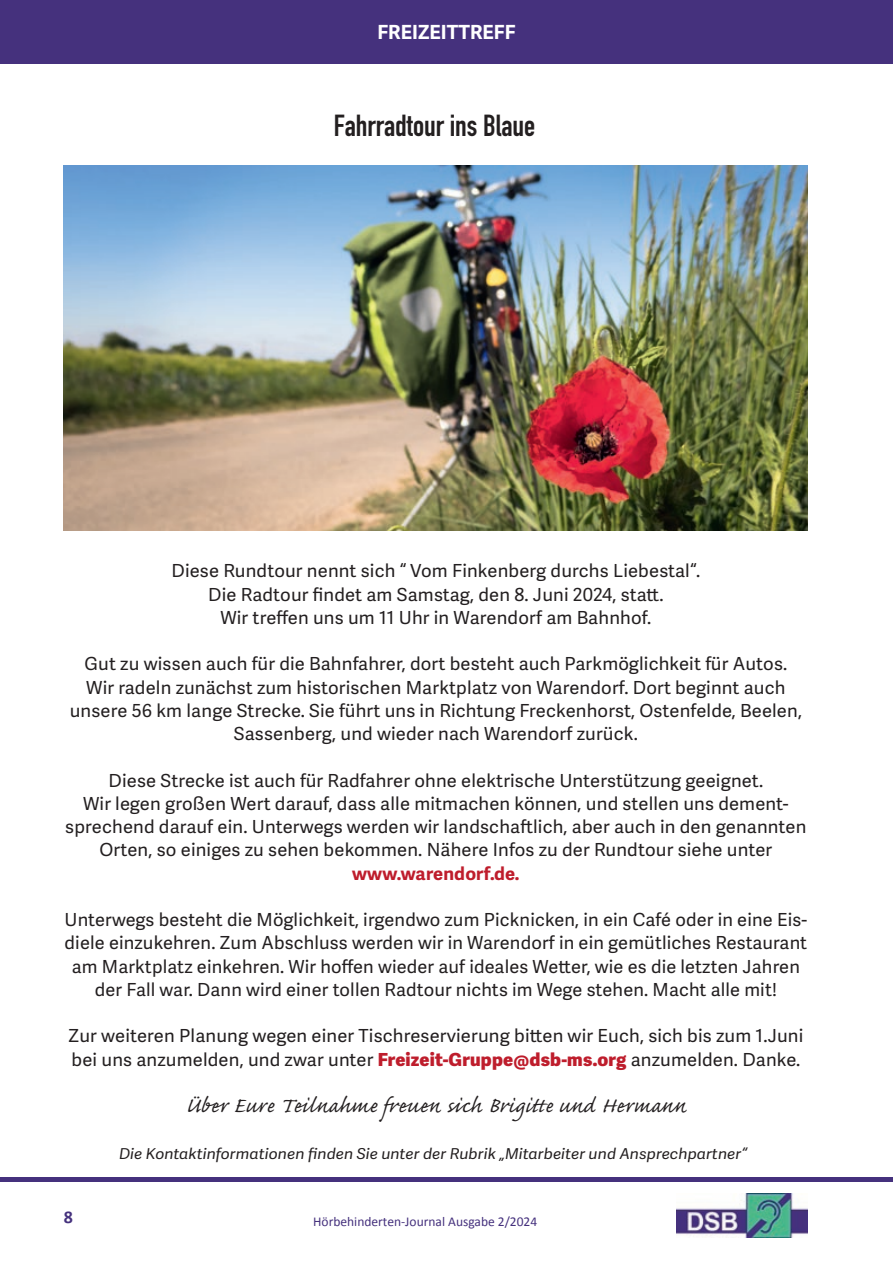
<style>
.page{position:relative;width:893px;height:1263px;background:#fff}
.page>*{position:absolute;margin:0;border:0;box-sizing:border-box;transform-origin:0 0}
.t1{font:700 30px "DIN Condensed";color:#231f20}
.t2{font:27px "Caflisch Script Pro";letter-spacing:.01em;color:#231f20}
.t3{font:700 19.5px "Adelle Sans";color:#fff}
.t4{font:18px/23.2px "Adelle Sans";letter-spacing:.01em;color:#231f20;text-align:center}
.t5{font:700 18px "Adelle Sans";letter-spacing:.01em;color:#be1d2c}
.t6{font:700 18px "Calibri";color:#45317d}
.t7{font:italic 15px "Adelle Sans";letter-spacing:.005em;color:#231f20;scale:1.05 1}
.t8{font:13.5px "Calibri";color:#45317d}
.s1{font-weight:800;color:#be1d2c}
</style>
<div class="page">
<img style="left:676px;top:1193px;width:132px;height:44px">
<div style="left:0;top:1177px;width:893px;height:5px;background:#45317d"></div>
<div style="left:0;top:0;width:893px;height:64px;background:#45317d"></div>
<img style="left:64px;top:165px;width:744px;height:366px">
<p class="t3" style="left:381px;top:18px;width:132px">ÜBERSCHRIFT</p>
<p class="t3" style="left:377px;top:18px;width:140px">FREIZEITT EFF</p>
<p class="t1" style="left:334px;top:105px;width:203px">Fahrradtour ins Blaue</p>
<p class="t4" style="left:171px;top:559px;width:530px">Diese Rundtour nennt sich “ Vom Finkenberg durchs Liebestal“.</p>
<p class="t4" style="left:208px;top:582px;width:457px">Die Radtour findet am Samstag, den 8. Juni 2024, statt.</p>
<p class="t4" style="left:220px;top:605px;width:432px">Wir treffen uns um 11 Uhr in Warendorf am Bahnhof.</p>
<p class="t4" style="left:84px;top:652px;width:704px">Gut zu wissen auch für die Bahnfahrer, dort besteht auch Parkmöglichkeit für Autos.</p>
<p class="t4" style="left:70px;top:675px;width:734px">Wir radeln zunächst zum historischen Marktplatz von Warendorf. Dort beginnt auch unsere 56 km lange Strecke. Sie führt uns in Richtung Freckenhorst, Ostenfelde, Beelen,<br>Sassenberg, und wieder nach Warendorf zurück.</p>
<p class="t4" style="left:109px;top:768px;width:656px">Diese Strecke ist auch für Radfahrer ohne elektrische Unterstützung geeignet.</p>
<p class="t4" style="left:65px;top:791px;width:743px">Wir legen großen Wert darauf, dass alle mitmachen können, und stellen uns dement&shy;sprechend darauf ein. Unterwegs werden wir landschaftlich, aber auch in den genannten<br>Orten, so einiges zu sehen bekommen. Nähere Infos zu der Rundtour siehe unter</p>
<p class="t5" style="left:352px;top:860px;width:169px">www.warendorf.de.</p>
<p class="t4" style="left:65px;top:907px;width:744px">Unterwegs besteht die Möglichkeit, irgendwo zum Picknicken, in ein Café oder in eine Eis&shy;diele einzukehren. Zum Abschluss werden wir in Warendorf in ein gemütliches Restaurant am Marktplatz einkehren. Wir hoffen wieder auf ideales Wetter, wie es die letzten Jahren der Fall war. Dann wird einer tollen Radtour nichts im Wege stehen. Macht alle mit!</p>
<p class="t4" style="left:68px;top:1024px;width:736px;text-align:left">Zur weiteren Planung wegen einer Tischreservierung bitten wir Euch, sich bis zum 1.Juni bei uns anzumelden, und zwar unter <span class="s1">Freizeit-Gruppe@dsb-ms.org</span> anzumelden. Danke.</p>
<p class="t2" style="left:185px;top:1092px;width:503px">Über Eure Teilnahme freuen sich Brigitte und Hermann</p>
<p class="t7" style="left:119px;top:1142px;width:599px">Die Kontaktinformationen finden Sie unter der Rubrik „Mitarbeiter und Ansprechpartner“</p>
<p class="t6" style="left:64px;top:1205px;width:11px">8</p>
<p class="t8" style="left:313px;top:1213px;width:226px">Hörbehinderten-Journal Ausgabe 2/2024</p>
</div>
